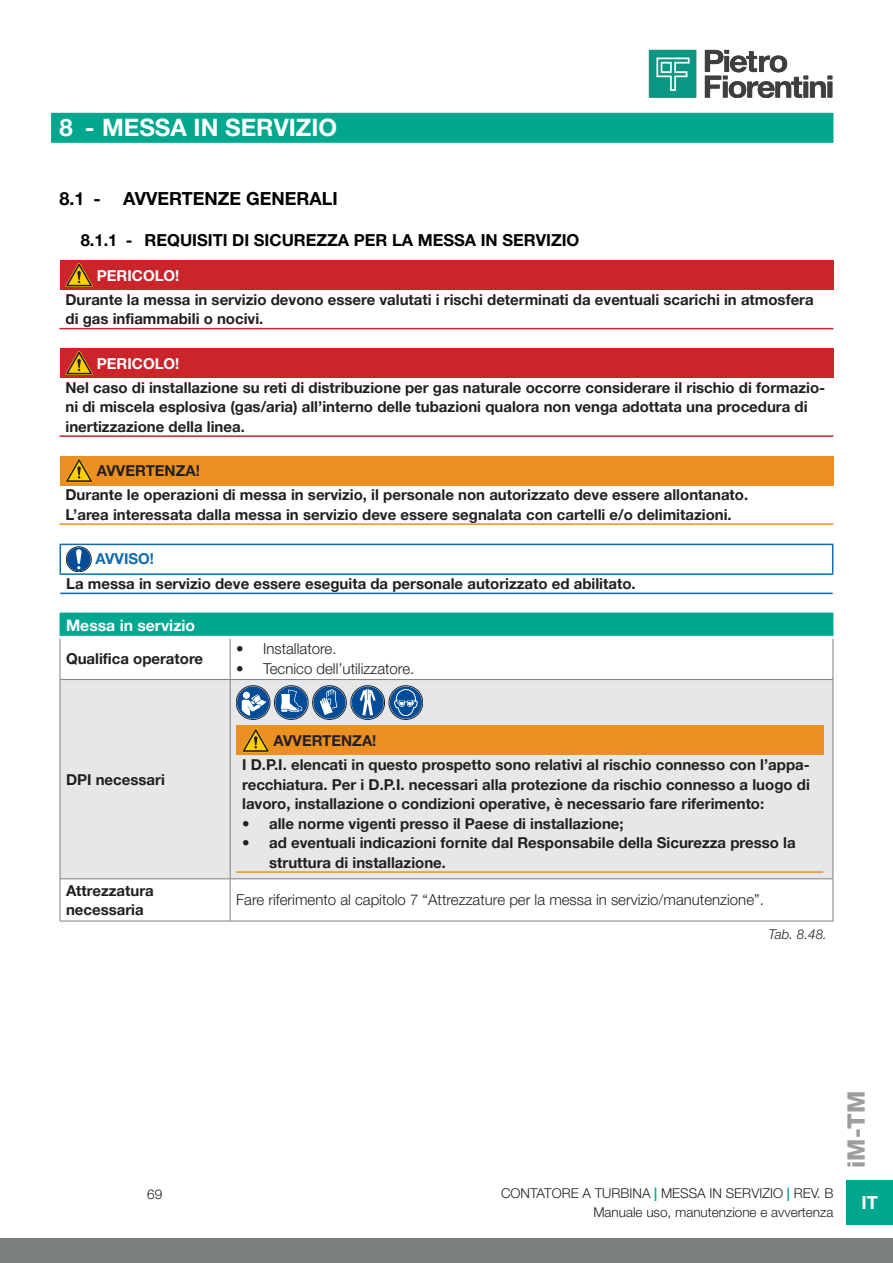
<style>
.page{position:relative;width:893px;height:1263px;background:#fff}
.page>*{position:absolute;margin:0;border:0;box-sizing:border-box;transform-origin:0 0}
.t1{font:700 24px "Helvetica Neue LT Pro";color:#fff}
.t2{font:800 24px "Helvetica Neue LT Pro";color:#9b9d9e}
.t3{font:700 18px "Helvetica Neue LT Pro";color:#000}
.t4{font:700 18px "Helvetica Neue LT Pro";color:#fff}
.t5{font:700 16.5px "Helvetica Neue LT Pro";color:#000}
.Helvetica_Neue_LT_Pro_75_Bold_10_5_Sx_Bi{font:700 15.75px "Helvetica Neue LT Pro";color:#fff}
.Helvetica_Neue_LT_Pro_75_Bold_10_Sx_Nero{font:700 15px/19.5px "Helvetica Neue LT Pro";color:#231f20}
.Corpo_Testo_Helvetica_Neue_LT_Pro_45_Lig{font:300 15px "Helvetica Neue LT Pro";color:#231f20}
.Helvetica_Neue_LT_Pro_75_Bold_10_Sx_AVVE{font:700 15px "Helvetica Neue LT Pro";color:#231f20}
.Helvetica_Neue_LT_Pro_75_Bold_10_Sx_PERI{font:700 15px "Helvetica Neue LT Pro";color:#fff}
.Helvetica_Neue_LT_Pro_75_Bold_10_Sx_AVVI{font:700 15px "Helvetica Neue LT Pro";color:#106bac}
.t6{font:300 13.5px "Helvetica Neue LT Pro";color:#231f20}
.t7{font:italic 300 13.5px "Helvetica Neue LT Pro";color:#231f20}
.s1{font-weight:700;color:#00a78f}
</style>
<div class="page">
<img style="left:648px;top:49px;width:185px;height:49px">
<div style="left:0;top:1238px;width:893px;height:25px;background:#7c7f80"></div>
<div style="left:846px;top:1180px;width:47px;height:45px;background:#00a78f"></div>
<div style="left:51px;top:113px;width:782px;height:30px;background:#00a78f"></div>
<div style="left:60px;top:260px;width:773px;height:30px;background:#cb242b"></div>
<hr style="left:60px;top:328px;width:773px;height:1px;background:#cb242b">
<svg style="left:66px;top:263px;width:27px;height:24px"></svg>
<div style="left:60px;top:348px;width:773px;height:30px;background:#cb242b"></div>
<hr style="left:60px;top:435px;width:773px;height:2px;background:#cb242b">
<svg style="left:66px;top:351px;width:27px;height:24px"></svg>
<div style="left:60px;top:456px;width:773px;height:29px;background:#ec8f21"></div>
<hr style="left:60px;top:523px;width:773px;height:2px;background:#ec8f21">
<svg style="left:66px;top:459px;width:27px;height:23px"></svg>
<hr style="left:60px;top:593px;width:773px;height:1px;background:#106bac">
<hr style="left:60px;top:544px;width:773px;height:1px;background:#106bac">
<svg style="left:60px;top:545px;width:1px;height:28px"></svg>
<svg style="left:832px;top:545px;width:1px;height:28px"></svg>
<hr style="left:60px;top:573px;width:773px;height:2px;background:#106bac">
<svg style="left:66px;top:547px;width:25px;height:25px"></svg>
<div style="left:66px;top:547px;width:25px;height:25px;border:1px solid #231f20;border-radius:50%"></div>
<div style="left:67px;top:547px;width:24px;height:24px;background:#004c97;border-radius:50%"></div>
<svg style="left:76px;top:549px;width:6px;height:20px"></svg>
<div style="left:61px;top:680px;width:772px;height:198px;background:#e6e7e9"></div>
<svg style="left:61px;top:879px;width:772px;height:42px"></svg>
<hr style="left:60px;top:679px;width:170px;height:1px;background:#7c7f80">
<hr style="left:60px;top:680px;width:1px;height:198px;background:#7c7f80">
<hr style="left:230px;top:679px;width:603px;height:1px;background:#7c7f80">
<hr style="left:230px;top:680px;width:1px;height:198px;background:#7c7f80">
<hr style="left:833px;top:680px;width:1px;height:198px;background:#7c7f80">
<hr style="left:60px;top:878px;width:170px;height:1px;background:#7c7f80">
<hr style="left:60px;top:879px;width:1px;height:42px;background:#7c7f80">
<hr style="left:230px;top:878px;width:603px;height:1px;background:#7c7f80">
<hr style="left:230px;top:879px;width:1px;height:42px;background:#7c7f80">
<hr style="left:833px;top:879px;width:1px;height:42px;background:#7c7f80">
<hr style="left:60px;top:921px;width:170px;height:1px;background:#7c7f80">
<hr style="left:230px;top:921px;width:603px;height:1px;background:#7c7f80">
<svg style="left:60px;top:613px;width:774px;height:66px"></svg>
<svg style="left:236px;top:686px;width:34px;height:33px"></svg>
<div style="left:236px;top:686px;width:34px;height:33px;border:1px solid #231f20;border-radius:50%"></div>
<svg style="left:237px;top:686px;width:32px;height:33px"></svg>
<svg style="left:242px;top:694px;width:25px;height:22px"></svg>
<div style="left:243px;top:692px;width:7px;height:7px;background:#fff;border-radius:50%"></div>
<svg style="left:274px;top:686px;width:34px;height:33px"></svg>
<div style="left:274px;top:686px;width:34px;height:33px;border:1px solid #231f20;border-radius:50%"></div>
<div style="left:275px;top:686px;width:32px;height:33px;background:#004c97;border-radius:50%"></div>
<svg style="left:281px;top:689px;width:21px;height:23px"></svg>
<svg style="left:313px;top:686px;width:33px;height:33px"></svg>
<svg style="left:320px;top:689px;width:17px;height:26px"></svg>
<svg style="left:351px;top:686px;width:34px;height:33px"></svg>
<div style="left:351px;top:686px;width:34px;height:33px;border:1px solid #231f20;border-radius:50%"></div>
<div style="left:352px;top:686px;width:32px;height:33px;background:#004c97;border-radius:50%"></div>
<svg style="left:360px;top:689px;width:16px;height:26px"></svg>
<svg style="left:389px;top:686px;width:34px;height:33px"></svg>
<div style="left:389px;top:686px;width:34px;height:33px;border:1px solid #231f20;border-radius:50%"></div>
<svg style="left:390px;top:686px;width:32px;height:33px"></svg>
<svg style="left:394px;top:689px;width:24px;height:27px"></svg>
<div style="left:236px;top:725px;width:587px;height:30px;background:#ec8f21"></div>
<hr style="left:236px;top:871px;width:587px;height:2px;background:#ec8f21">
<svg style="left:242px;top:728px;width:27px;height:24px"></svg>
<p class="t1" style="left:60px;top:113px;width:279px">8 - MESSA IN SERVIZIO</p>
<p class="t3" style="left:60px;top:187px;width:280px">8.1 - AVVERTENZE GENERALI</p>
<p class="t5" style="left:81px;top:230px;width:500px">8.1.1 - REQUISITI DI SICUREZZA PER LA MESSA IN SERVIZIO</p>
<p class="Helvetica_Neue_LT_Pro_75_Bold_10_Sx_PERI" style="left:97px;top:266px;width:84px">PERICOLO!</p>
<p class="Helvetica_Neue_LT_Pro_75_Bold_10_Sx_Nero" style="left:66px;top:289px;width:750px">Durante la messa in servizio devono essere valutati i rischi determinati da eventuali scarichi in atmosfera di gas infiammabili o nocivi.</p>
<p class="Helvetica_Neue_LT_Pro_75_Bold_10_Sx_PERI" style="left:97px;top:354px;width:84px">PERICOLO!</p>
<p class="Helvetica_Neue_LT_Pro_75_Bold_10_Sx_Nero" style="left:66px;top:377px;width:761px">Nel caso di installazione su reti di distribuzione per gas naturale occorre considerare il rischio di formazio&shy;ni di miscela esplosiva (gas/aria) all’interno delle tubazioni qualora non venga adottata una procedura di inertizzazione della linea.</p>
<p class="Helvetica_Neue_LT_Pro_75_Bold_10_Sx_AVVE" style="left:97px;top:462px;width:104px">AVVERTENZA!</p>
<p class="Helvetica_Neue_LT_Pro_75_Bold_10_Sx_Nero" style="left:66px;top:485px;width:684px">Durante le operazioni di messa in servizio, il personale non autorizzato deve essere allontanato.</p>
<p class="Helvetica_Neue_LT_Pro_75_Bold_10_Sx_Nero" style="left:66px;top:504px;width:668px">L’area interessata dalla messa in servizio deve essere segnalata con cartelli e/o delimitazioni.</p>
<p class="Helvetica_Neue_LT_Pro_75_Bold_10_Sx_AVVI" style="left:96px;top:550px;width:60px">AVVISO!</p>
<p class="Helvetica_Neue_LT_Pro_75_Bold_10_Sx_Nero" style="left:66px;top:574px;width:571px">La messa in servizio deve essere eseguita da personale autorizzato ed abilitato.</p>
<p class="Helvetica_Neue_LT_Pro_75_Bold_10_5_Sx_Bi" style="left:66px;top:615px;width:131px">Messa in servizio</p>
<p class="Helvetica_Neue_LT_Pro_75_Bold_10_Sx_Nero" style="left:66px;top:648px;width:139px">Qualifica operatore</p>
<p class="Corpo_Testo_Helvetica_Neue_LT_Pro_45_Lig" style="left:236px;top:639px;width:102px">• Installatore.</p>
<p class="Corpo_Testo_Helvetica_Neue_LT_Pro_45_Lig" style="left:236px;top:659px;width:180px">• Tecnico dell’utilizzatore.</p>
<p class="Helvetica_Neue_LT_Pro_75_Bold_10_Sx_Nero" style="left:66px;top:769px;width:100px">DPI necessari</p>
<p class="Helvetica_Neue_LT_Pro_75_Bold_10_Sx_Nero" style="left:66px;top:880px;width:89px">Attrezzatura</p>
<p class="Helvetica_Neue_LT_Pro_75_Bold_10_Sx_Nero" style="left:66px;top:900px;width:79px">necessaria</p>
<p class="Helvetica_Neue_LT_Pro_75_Bold_10_Sx_AVVE" style="left:274px;top:732px;width:104px">AVVERTENZA!</p>
<p class="Helvetica_Neue_LT_Pro_75_Bold_10_Sx_Nero" style="left:242px;top:755px;width:569px;text-align:justify">I D.P.I. elencati in questo prospetto sono relativi al rischio connesso con l’appa&shy;recchiatura. Per i D.P.I. necessari alla protezione da rischio connesso a luogo di lavoro, installazione o condizioni operative, è necessario fare riferimento:</p>
<p class="Helvetica_Neue_LT_Pro_75_Bold_10_Sx_Nero" style="left:242px;top:813px;width:383px">• alle norme vigenti presso il Paese di installazione;</p>
<p class="Helvetica_Neue_LT_Pro_75_Bold_10_Sx_Nero" style="left:269px;top:833px;width:528px;text-indent:-27px">• ad eventuali indicazioni fornite dal Responsabile della Sicurezza presso la struttura di installazione.</p>
<p class="Corpo_Testo_Helvetica_Neue_LT_Pro_45_Lig" style="left:236px;top:891px;width:529px">Fare riferimento al capitolo 7 “Attrezzature per la messa in servizio/manutenzione”.</p>
<p class="t7" style="left:768px;top:926px;width:60px">Tab. 8.48.</p>
<p class="t6" style="left:147px;top:1185px;width:17px">69</p>
<p class="t6" style="left:501px;top:1185px;width:334px">CONTATORE A TURBINA <span class="s1">|</span> MESSA IN SERVIZIO <span class="s1">|</span> REV. B</p>
<p class="t6" style="left:593px;top:1204px;width:242px">Manuale uso, manutenzione e avvertenza</p>
<h1 class="t2" style="left:842px;top:1168px;width:78px;rotate:-90deg">iM-TM</h1>
<p class="t4" style="left:861px;top:1191px;width:18px">IT</p>
</div>
